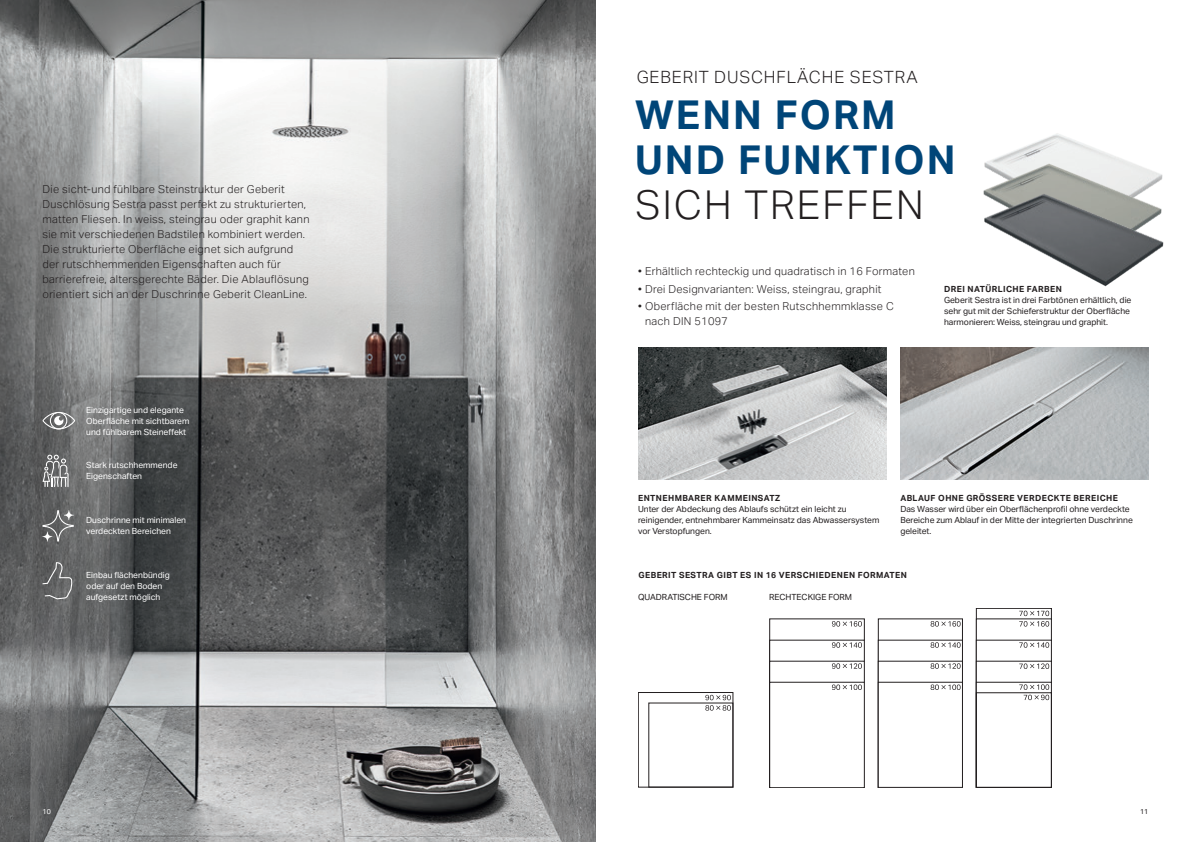
<style>
.page{position:relative;width:1191px;height:842px;background:#fff}
.page>*{position:absolute;margin:0;border:0;box-sizing:border-box;transform-origin:0 0}
.t1{font:700 40px/45px "Aktiv Grotesk Geberit";letter-spacing:.05em;color:#004578}
.t2{font:300 40px "Aktiv Grotesk Geberit";letter-spacing:.05em;color:#231f20}
.t3{font:300 17px "Aktiv Grotesk Geberit";letter-spacing:.05em;color:#231f20}
.t4{font:300 11px/15px "Aktiv Grotesk Geberit";letter-spacing:.025em;color:#231f20}
.t5{font:8.5px/11px "Aktiv Grotesk Geberit";color:#231f20}
.t6{font:8.5px/11px "Aktiv Grotesk Geberit";color:#fff}
.t7{font:700 8.5px "Aktiv Grotesk Geberit";letter-spacing:.05em;color:#231f20}
.t8{font:7px "Aktiv Grotesk Geberit";color:#fff}
.t9{font:7px "Aktiv Grotesk Geberit";color:#231f20}
</style>
<div class="page">
<img style="left:0;top:0;width:595px;height:842px">
<img style="left:900px;top:347px;width:248px;height:132px">
<img style="left:990px;top:133px;width:136px;height:28px">
<img style="left:984px;top:161px;width:179px;height:29px">
<img style="left:983px;top:190px;width:181px;height:97px">
<img style="left:638px;top:347px;width:248px;height:132px">
<div style="left:638px;top:692px;width:95px;height:95px;border:1px solid #231f20"></div>
<svg style="left:705px;top:695px;width:26px;height:16px"></svg>
<svg style="left:975px;top:682px;width:77px;height:106px"></svg>
<svg style="left:1019px;top:663px;width:30px;height:6px"></svg>
<svg style="left:1019px;top:642px;width:30px;height:6px"></svg>
<svg style="left:1019px;top:611px;width:30px;height:16px"></svg>
<div style="left:878px;top:682px;width:84px;height:106px;border:1px solid #231f20"></div>
<svg style="left:930px;top:621px;width:30px;height:6px"></svg>
<svg style="left:930px;top:642px;width:30px;height:6px"></svg>
<svg style="left:930px;top:663px;width:30px;height:6px"></svg>
<svg style="left:930px;top:684px;width:30px;height:6px"></svg>
<div style="left:769px;top:682px;width:95px;height:106px;border:1px solid #231f20"></div>
<svg style="left:832px;top:621px;width:30px;height:6px"></svg>
<svg style="left:832px;top:642px;width:30px;height:6px"></svg>
<svg style="left:832px;top:663px;width:30px;height:6px"></svg>
<svg style="left:832px;top:684px;width:30px;height:6px"></svg>
<svg style="left:43px;top:412px;width:32px;height:17px"></svg>
<svg style="left:43px;top:455px;width:26px;height:32px"></svg>
<svg style="left:43px;top:510px;width:31px;height:31px"></svg>
<svg style="left:43px;top:532px;width:9px;height:9px"></svg>
<svg style="left:64px;top:510px;width:10px;height:10px"></svg>
<svg style="left:43px;top:562px;width:29px;height:37px"></svg>
<p class="t4" style="left:43px;top:182px;width:268px">Die sicht-und fühlbare Steinstruktur der Geberit Duschlösung Sestra passt perfekt zu strukturierten, matten Fliesen. In weiss, steingrau oder graphit kann sie mit verschiedenen Badstilen kombiniert werden.<br>Die strukturierte Oberfläche eignet sich aufgrund der rutschhemmenden Eigenschaften auch für barrierefreie, altersgerechte Bäder. Die Ablauflösung orientiert sich an der Duschrinne Geberit CleanLine.</p>
<p class="t6" style="left:86px;top:405px;width:105px">Einzigartige und elegante<br>Oberfläche mit sichtbarem und fühlbarem Steineffekt</p>
<p class="t6" style="left:86px;top:460px;width:93px">Stark rutschhemmende<br>Eigenschaften</p>
<p class="t6" style="left:86px;top:515px;width:101px">Duschrinne mit minimalen verdeckten Bereichen</p>
<p class="t6" style="left:86px;top:570px;width:85px">Einbau flächenbündig oder auf den Boden aufgesetzt möglich</p>
<h2 class="t3" style="left:636px;top:68px;width:282px">GEBERIT DUSCHFLÄCHE SESTRA</h2>
<h1 class="t1" style="left:635px;top:91px;width:322px">WENN FORM<br>UND FUNKTION</h1>
<h1 class="t2" style="left:635px;top:182px;width:290px">SICH TREFFEN</h1>
<p class="t4" style="left:638px;top:263px;width:278px">• Erhältlich rechteckig und quadratisch in 16 Formaten</p>
<p class="t4" style="left:638px;top:281px;width:245px">• Drei Designvarianten: Weiss, steingrau, graphit</p>
<p class="t4" style="left:645px;top:299px;width:250px;text-indent:-7px">• Oberfläche mit der besten Rutschhemmklasse C nach DIN 51097</p>
<p class="t7" style="left:944px;top:284px;width:119px">DREI NATÜRLICHE FARBEN</p>
<p class="t5" style="left:944px;top:295px;width:189px">Geberit Sestra ist in drei Farbtönen erhältlich, die sehr gut mit der Schieferstruktur der Oberfläche harmonieren: Weiss, steingrau und graphit.</p>
<p class="t7" style="left:900px;top:493px;width:219px">ABLAUF OHNE GRÖSSERE VERDECKTE BEREICHE</p>
<p class="t5" style="left:900px;top:504px;width:234px">Das Wasser wird über ein Oberflächenprofil ohne verdeckte<br>Bereiche zum Ablauf in der Mitte der integrierten Duschrinne geleitet.</p>
<p class="t7" style="left:638px;top:570px;width:270px">GEBERIT SESTRA GIBT ES IN 16 VERSCHIEDENEN FORMATEN</p>
<p class="t7" style="left:638px;top:493px;width:144px">ENTNEHMBARER KAMMEINSATZ</p>
<p class="t5" style="left:638px;top:504px;width:243px">Unter der Abdeckung des Ablaufs schützt ein leicht zu reinigender, entnehmbarer Kammeinsatz das Abwassersystem vor Verstopfungen.</p>
<p class="t5" style="left:638px;top:592px;width:91px">QUADRATISCHE FORM</p>
<p class="t5" style="left:769px;top:592px;width:84px">RECHTECKIGE FORM</p>
<p class="t8" style="left:43px;top:807px;width:10px">10</p>
<p class="t9" style="left:1140px;top:807px;width:10px">11</p>
</div>
